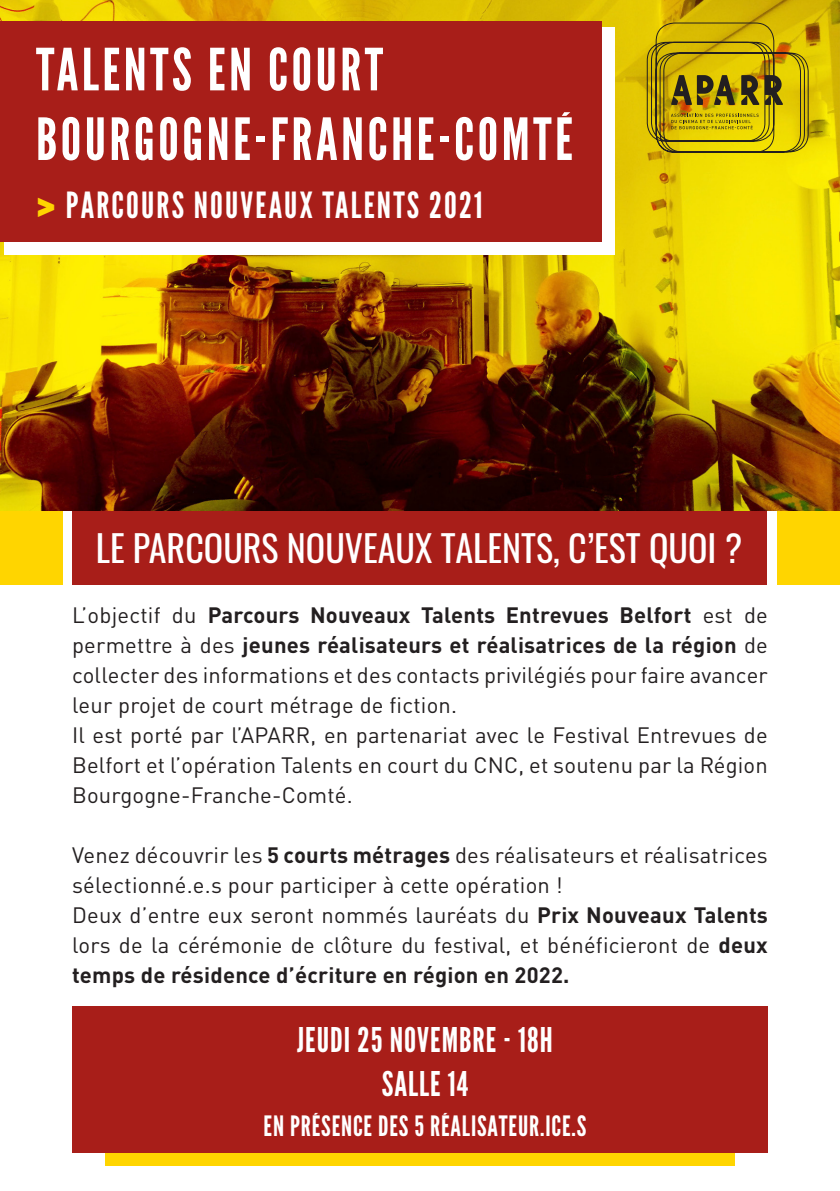
<style>
.page{position:relative;width:840px;height:1191px;background:#fff}
.page>*{position:absolute;margin:0;border:0;box-sizing:border-box;transform-origin:0 0}
.t1{font:58px "ENTREVUESSIMPLE";letter-spacing:.06em;color:#fff}
.t2{font:36px "Oswald";color:#fff}
.t3{font:36px "ENTREVUESSIMPLE";letter-spacing:.06em;color:#fff}
.t4{font:34px/44px "ENTREVUESSIMPLE";letter-spacing:.03em;color:#fff;text-align:center}
.t5{font:28px "ENTREVUESSIMPLE";letter-spacing:.03em;color:#fff}
.t6{font:22px/30px "DIN Pro";letter-spacing:.01em;color:#231f20;text-align:justify}
.s1{font-family:"DIN Pro";font-weight:900;color:#ffd500}
.s2{font-weight:700}
</style>
<div class="page">
<div style="left:0;top:510px;width:62px;height:74px;background:#ffd500"></div>
<div style="left:777px;top:510px;width:62px;height:74px;background:#ffd500"></div>
<div style="left:105px;top:1018px;width:629px;height:147px;background:#ffd500"></div>
<div style="left:72px;top:502px;width:694px;height:82px;background:#a81e19"></div>
<img style="left:0;top:0;width:839px;height:510px">
<div style="left:72px;top:1006px;width:695px;height:147px;background:#a81e19"></div>
<div style="left:4px;top:27px;width:610px;height:228px;background:#fff"></div>
<div style="left:0;top:21px;width:601px;height:220px;background:#a81e19"></div>
<svg style="left:646px;top:22px;width:162px;height:131px;background:#b9a107"></svg>
<p class="t1" style="left:36px;top:35px;width:348px">TALENTS EN COURT</p>
<p class="t1" style="left:36px;top:104px;width:538px">BOURGOGNE-FRANCHE-COMTÉ</p>
<p class="t3" style="left:36px;top:183px;width:447px"><span class="s1">&gt;</span> PARCOURS NOUVEAUX TALENTS 2021</p>
<p class="t2" style="left:96px;top:516px;width:647px">LE PARCOURS NOUVEAUX TALENTS, C’EST QUOI ?</p>
<p class="t6" style="left:72px;top:598px;width:697px">L’objectif du <span class="s2">Parcours Nouveaux Talents Entrevues Belfort</span> est de permettre à des <span class="s2">jeunes réalisateurs et réalisatrices de la région</span> de collecter des informations et des contacts privilégiés pour faire avancer leur projet de court métrage de fiction.</p>
<p class="t6" style="left:72px;top:718px;width:697px">Il est porté par l’APARR, en partenariat avec le Festival Entrevues de Belfort et l’opération Talents en court du CNC, et soutenu par la Région Bourgogne-Franche-Comté.</p>
<p class="t6" style="left:72px;top:838px;width:697px">Venez découvrir les <span class="s2">5 courts métrages</span> des réalisateurs et réalisatrices sélectionné.e.s pour participer à cette opération !</p>
<p class="t6" style="left:72px;top:898px;width:697px">Deux d’entre eux seront nommés lauréats du <span class="s2">Prix Nouveaux Talents </span>lors de la cérémonie de clôture du festival, et bénéficieront de <span class="s2">deux temps de résidence d’écriture en région en 2022.</span></p>
<p class="t4" style="left:297px;top:1020px;width:257px">JEUDI 25 NOVEMBRE - 18H<br>SALLE 14</p>
<p class="t5" style="left:263px;top:1108px;width:324px">EN PRÉSENCE DES 5 RÉALISATEUR.ICE.S</p>
</div>
